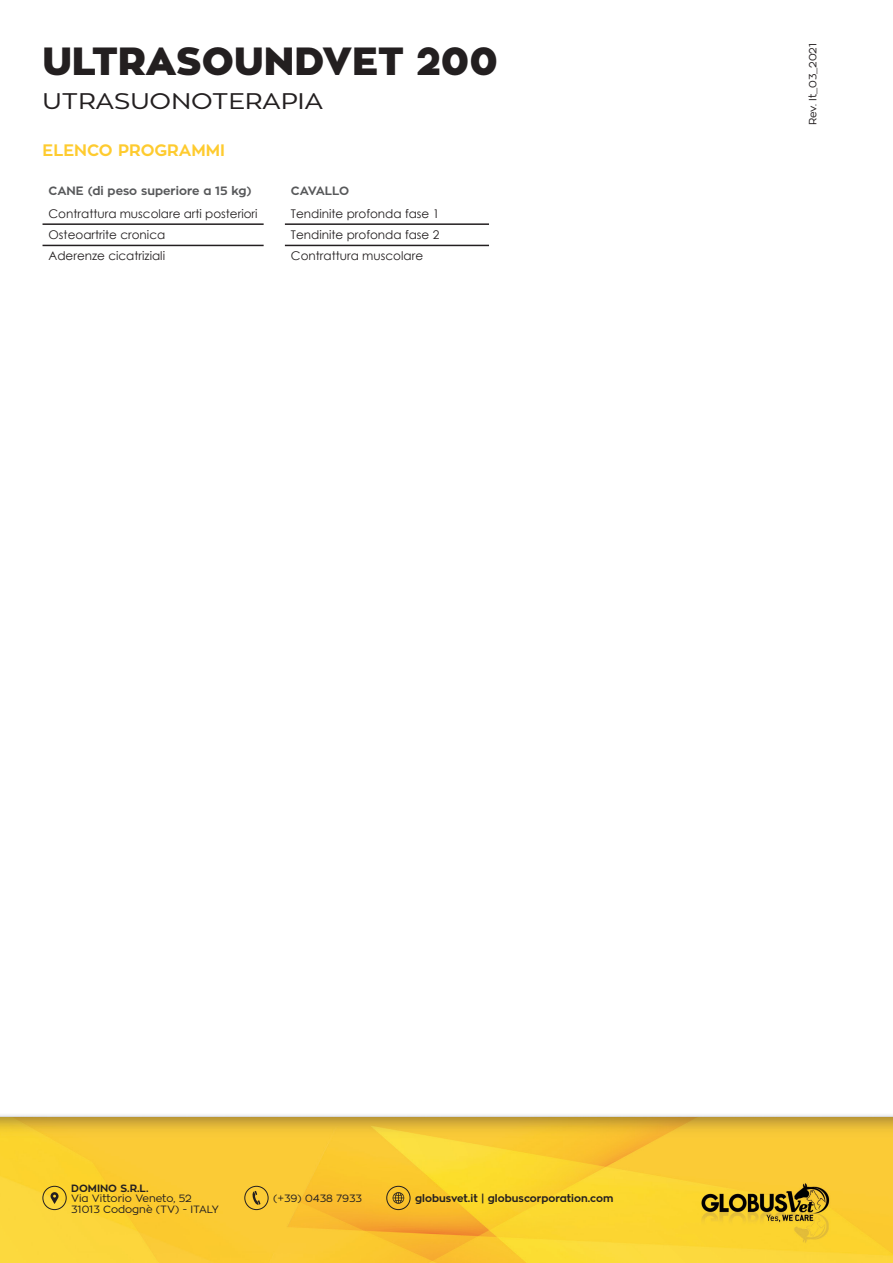
<style>
.page{position:relative;width:893px;height:1263px;background:#fff}
.page>*{position:absolute;margin:0;border:0;box-sizing:border-box;transform-origin:0 0}
.t1{font:900 39px "Zona Pro";color:#231f20}
.t2{font:22.5px "Zona Pro";color:#231f20;scale:1.14 1}
.t3{font:700 16.5px "Zona Pro";color:#fecb2f}
.t4{font:12px/21.3px "Century Gothic";color:#231f20}
.t5{font:700 12px "Zona Pro";color:#57585a}
.t6{font:700 12px "Zona Pro";letter-spacing:-.025em;color:#57585a}
.t7{font:10.5px/10.5px "Zona Pro";color:#231f20}
.t8{font:700 10.5px "Zona Pro";color:#231f20}
</style>
<div class="page">
<img style="left:0;top:223px;width:893px;height:1040px">
<div style="left:43px;top:1186px;width:24px;height:24px;border:1px solid #231f20;border-radius:50%"></div>
<svg style="left:51px;top:1192px;width:8px;height:12px"></svg>
<div style="left:244px;top:1186px;width:24px;height:24px;border:1px solid #231f20;border-radius:50%"></div>
<svg style="left:251px;top:1191px;width:9px;height:14px"></svg>
<div style="left:386px;top:1186px;width:24px;height:24px;border:1px solid #231f20;border-radius:50%"></div>
<svg style="left:393px;top:1192px;width:11px;height:12px"></svg>
<hr style="left:43px;top:223px;width:221px;height:2px;background:#231f20">
<hr style="left:43px;top:245px;width:221px;height:1px;background:#231f20">
<hr style="left:285px;top:223px;width:204px;height:2px;background:#231f20">
<hr style="left:285px;top:245px;width:204px;height:1px;background:#231f20">
<h1 class="t1" style="left:42px;top:35px;width:457px">ULTRASOUNDVET 200</h1>
<h2 class="t2" style="left:42px;top:86px;width:248px">UTRASUONOTERAPIA</h2>
<h3 class="t3" style="left:43px;top:140px;width:184px">ELENCO PROGRAMMI</h3>
<p class="t5" style="left:49px;top:183px;width:205px">CANE (di peso superiore a 15 kg)</p>
<p class="t4" style="left:49px;top:203px;width:211px">Contrattura muscolare arti posteriori<br>Osteoartrite cronica<br>Aderenze cicatriziali</p>
<p class="t6" style="left:291px;top:183px;width:60px">CAVALLO</p>
<p class="t4" style="left:291px;top:203px;width:150px;text-align:justify">Tendinite profonda fase 1<br>Tendinite profonda fase 2<br>Contrattura muscolare</p>
<p class="t7" style="left:807px;top:125px;width:84px;rotate:-90deg">Rev. It_03_2021</p>
<p class="t8" style="left:71px;top:1181px;width:79px">DOMINO S.R.L.</p>
<p class="t7" style="left:71px;top:1193px;width:149px">Via Vittorio Veneto, 52<br>31013 Codognè (TV) - ITALY</p>
<p class="t7" style="left:273px;top:1193px;width:90px">(+39) 0438 7933</p>
<p class="t8" style="left:415px;top:1192px;width:200px">globusvet.it | globuscorporation.com</p>
</div>
